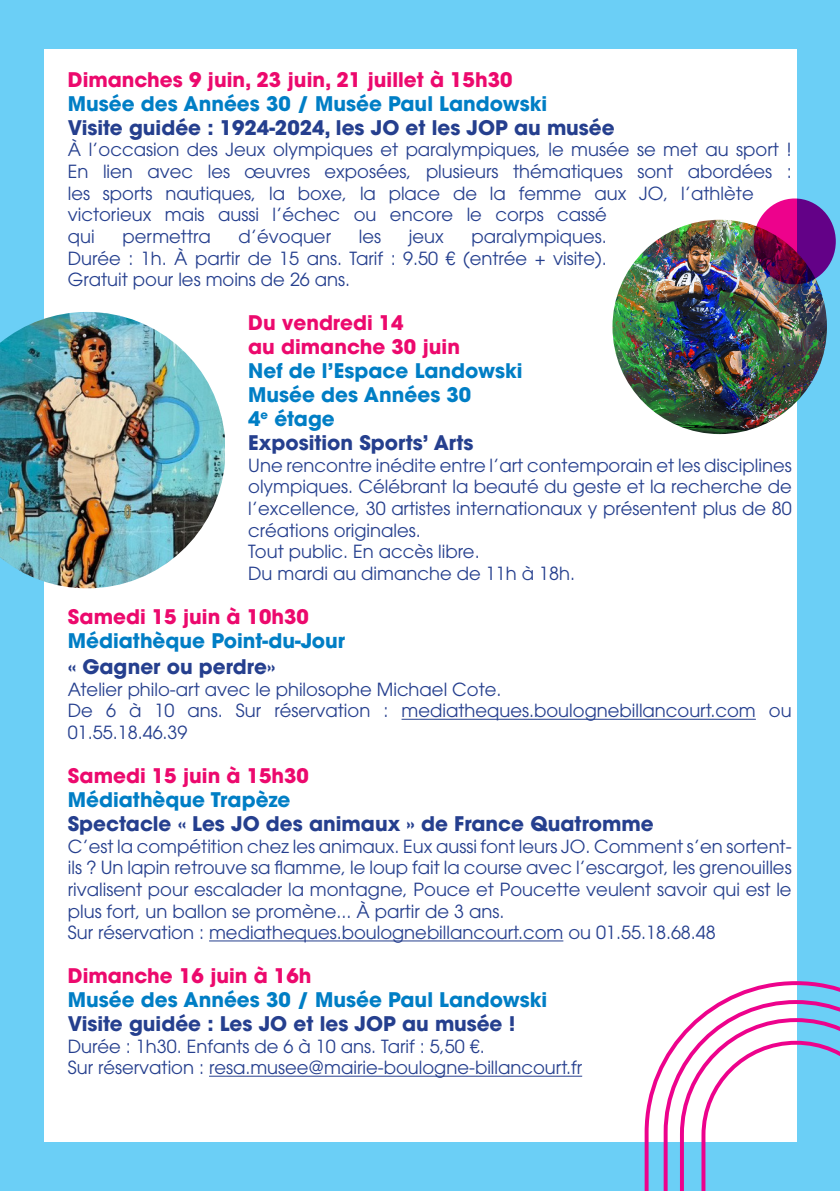
<style>
.page{position:relative;width:840px;height:1191px;background:#fff}
.page>*{position:absolute;margin:0;border:0;box-sizing:border-box;transform-origin:0 0}
.t1{font:700 20px "ITC Avant Garde Pro";color:#007ec5}
.t2{font:700 20px "ITC Avant Garde Pro";color:#253f8e}
.t3{font:700 20px "ITC Avant Garde Pro";color:#ec096d}
.t4{font:18px/21.6px "ITC Avant Garde Pro";color:#253f8e;text-align:justify}
</style>
<div class="page">
<div style="left:0;top:0;width:839px;height:1191px;background:#6bcff6"></div>
<div style="left:44px;top:49px;width:751px;height:1093px;background:#fff"></div>
<hr style="left:401px;top:719px;width:354px;height:1px;background:#253f8e">
<hr style="left:209px;top:940px;width:354px;height:1px;background:#253f8e">
<hr style="left:209px;top:1075px;width:373px;height:1px;background:#253f8e">
<img style="left:612px;top:220px;width:214px;height:214px;border-radius:107px">
<svg style="left:753px;top:198px;width:82px;height:86px;background:#81036b"></svg>
<img style="left:0;top:312px;width:225px;height:276px">
<svg style="left:644px;top:981px;width:195px;height:210px"></svg>
<p class="t3" style="left:68px;top:66px;width:446px">Dimanches 9 juin, 23 juin, 21 juillet à 15h30</p>
<p class="t1" style="left:68px;top:90px;width:480px">Musée des Années 30 / Musée Paul Landowski</p>
<p class="t2" style="left:68px;top:114px;width:548px">Visite guidée : 1924-2024, les JO et les JOP au musée</p>
<p class="t4" style="left:68px;top:139px;width:725px;text-align:left">À l’occasion des Jeux olympiques et paralympiques, le musée se met au sport !<br>En lien avec les œuvres exposées, plusieurs thématiques sont abordées : les sports nautiques, la boxe, la place de la femme aux JO, l’athlète victorieux mais aussi l’échec ou encore le corps cassé<br>qui</p>
<p class="t4" style="left:122px;top:225px;width:90px">permettra</p>
<p class="t4" style="left:238px;top:225px;width:94px">d’évoquer</p>
<p class="t4" style="left:358px;top:225px;width:24px">les</p>
<p class="t4" style="left:408px;top:225px;width:36px">jeux</p>
<p class="t4" style="left:68px;top:225px;width:540px;text-indent:403px">paralympiques.<br>Durée : 1h. À partir de 15 ans. Tarif : 9.50 € (entrée + visite).<br>Gratuit pour les moins de 26 ans.</p>
<p class="t3" style="left:248px;top:309px;width:157px">Du vendredi 14</p>
<p class="t3" style="left:248px;top:333px;width:213px">au dimanche 30 juin</p>
<p class="t1" style="left:248px;top:357px;width:276px">Nef de l’Espace Landowski</p>
<p class="t1" style="left:248px;top:381px;width:224px">Musée des Années 30</p>
<p class="t1" style="left:248px;top:405px;width:88px">4<sup>e</sup> étage</p>
<p class="t2" style="left:248px;top:429px;width:227px">Exposition Sports’ Arts</p>
<p class="t4" style="left:248px;top:454px;width:544px">Une rencontre inédite entre l’art contemporain et les disciplines olympiques. Célébrant la beauté du geste et la recherche de l’excellence, 30 artistes internationaux y présentent plus de 80 créations originales.</p>
<p class="t4" style="left:248px;top:540px;width:233px">Tout public. En accès libre.</p>
<p class="t4" style="left:248px;top:562px;width:328px">Du mardi au dimanche de 11h à 18h.</p>
<p class="t3" style="left:68px;top:603px;width:242px">Samedi 15 juin à 10h30</p>
<p class="t1" style="left:68px;top:627px;width:279px">Médiathèque Point-du-Jour</p>
<p class="t2" style="left:68px;top:653px;width:209px">« Gagner ou perdre»</p>
<p class="t4" style="left:68px;top:678px;width:435px">Atelier philo-art avec le philosophe Michael Cote.</p>
<p class="t4" style="left:68px;top:700px;width:725px">De 6 à 10 ans. Sur réservation : mediatheques.boulognebillancourt.com ou<br>01.55.18.46.39</p>
<p class="t3" style="left:68px;top:762px;width:242px">Samedi 15 juin à 15h30</p>
<p class="t1" style="left:68px;top:786px;width:224px">Médiathèque Trapèze</p>
<p class="t2" style="left:68px;top:810px;width:587px">Spectacle « Les JO des animaux » de France Quatromme</p>
<p class="t4" style="left:68px;top:835px;width:725px">C’est la compétition chez les animaux. Eux aussi font leurs JO. Comment s’en sortent&shy;ils ? Un lapin retrouve sa flamme, le loup fait la course avec l’escargot, les grenouilles rivalisent pour escalader la montagne, Pouce et Poucette veulent savoir qui est le plus fort, un ballon se promène... À partir de 3 ans.</p>
<p class="t4" style="left:68px;top:921px;width:649px">Sur réservation : mediatheques.boulognebillancourt.com ou 01.55.18.68.48</p>
<p class="t3" style="left:68px;top:962px;width:245px">Dimanche 16 juin à 16h</p>
<p class="t1" style="left:68px;top:986px;width:480px">Musée des Années 30 / Musée Paul Landowski</p>
<p class="t2" style="left:68px;top:1010px;width:449px">Visite guidée : Les JO et les JOP au musée !</p>
<p class="t4" style="left:68px;top:1035px;width:418px">Durée : 1h30. Enfants de 6 à 10 ans. Tarif : 5,50 €.</p>
<p class="t4" style="left:68px;top:1056px;width:515px">Sur réservation : resa.musee@mairie-boulogne-billancourt.fr</p>
</div>
